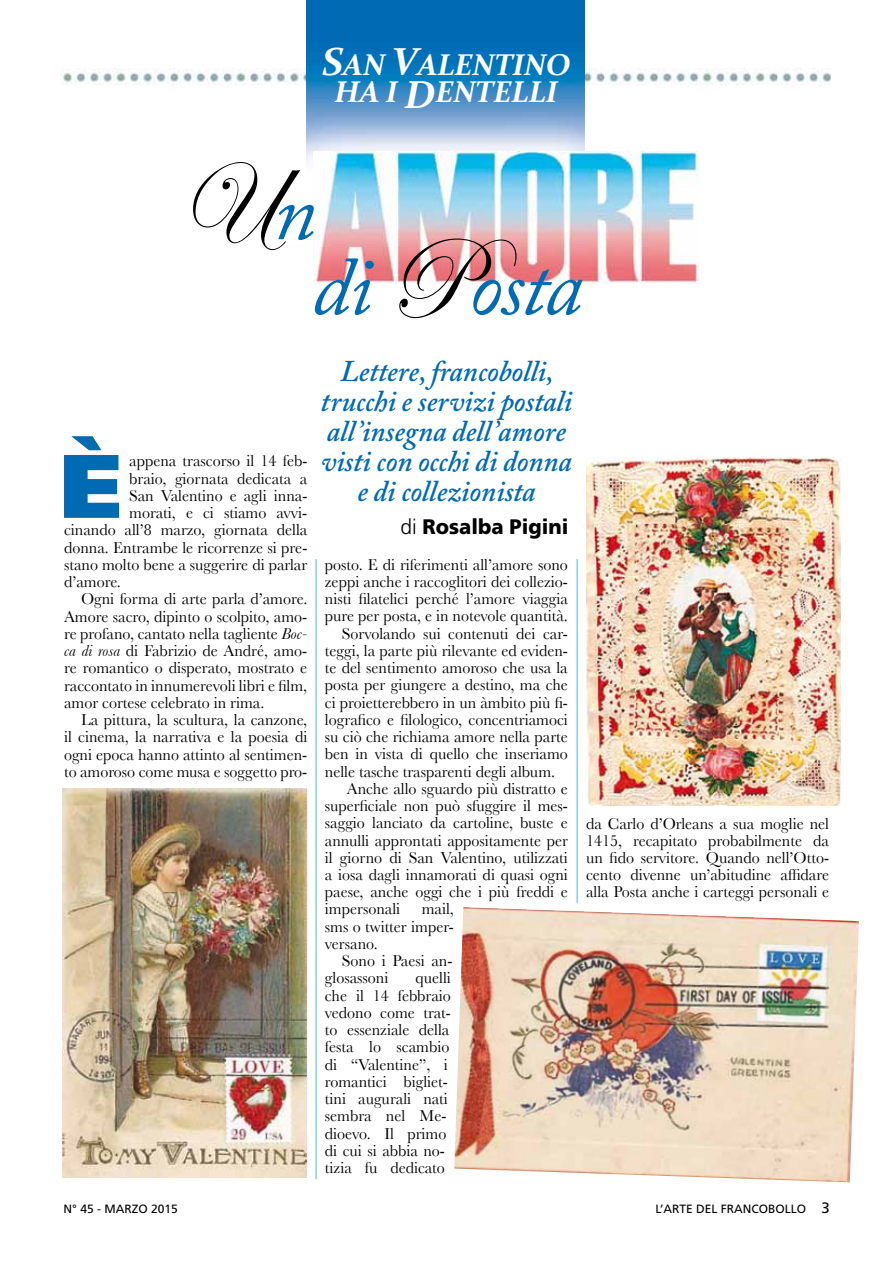
<style>
.page{position:relative;width:893px;height:1263px;background:#fff}
.page>*{position:absolute;margin:0;border:0;box-sizing:border-box;transform-origin:0 0}
.t1{font:117.15px "Edwardian Script ITC";color:#000;scale:.91 1}
.t2{font:900 90px "Frutiger";color:#006ab3}
.t3{font:italic 82.5px "Adobe Caslon Pro";letter-spacing:-.025em;color:#006ab3}
.t4{font:italic 600 30px/30px "Adobe Caslon Pro";color:#006ab3;text-align:center;scale:.95 1}
.t5{font:italic 700 30px/27px "Constantia";color:#fff;text-align:center}
.t6{font:900 21px "Frutiger";color:#000;scale:.95 1}
.t7{font:16.5px/17.2px "Baskerville";color:#000;text-align:justify}
.t8{font:12px "Frutiger";color:#000}
.s1{font-size:39px}
.s2{font-family:"Adobe Caslon Pro";font-style:italic;font-size:82.5px;color:#006ab3}
.s3{font-family:"Edwardian Script ITC";font-style:normal;font-size:117.15px;color:#000}
.s4{font-style:italic}
.s5{font-weight:300}
.s6{font-size:15px}
</style>
<div class="page">
<hr style="left:576px;top:129px;width:2px;height:1050px;background:#84d0f0">
<hr style="left:315px;top:129px;width:2px;height:1050px;background:#84d0f0">
<div style="left:538px;top:903px;width:80px;height:300px;background:#fff"></div>
<img style="left:60px;top:69px;width:770px;height:17px">
<div style="left:296px;top:100px;width:299px;height:458px;background:#fff"></div>
<img style="left:307px;top:0;width:278px;height:162px">
<img style="left:313px;top:152px;width:386px;height:131px">
<img style="left:62px;top:788px;width:245px;height:390px">
<img style="left:454px;top:907px;width:405px;height:275px">
<img style="left:586px;top:458px;width:255px;height:347px">
<h3 class="t5" style="left:322px;top:49px;width:250px"><span class="s1">S</span>AN <span class="s1">V</span>ALENTINO<br>HA I <span class="s1">D</span>ENTELLI</h3>
<h1 class="t1" style="left:178px;top:141px;width:154px">U<span class="s2">n</span></h1>
<h3 class="t3" style="left:312px;top:237px;width:272px">di <span class="s3">P</span>osta</h3>
<h2 class="t2" style="left:60px;top:431px;width:63px">È</h2>
<p class="t7" style="left:129px;top:452px;width:180px">appena trascorso il 14 feb-</p>
<p class="t7" style="left:129px;top:470px;width:180px">braio, giornata dedicata a</p>
<p class="t7" style="left:129px;top:487px;width:180px">San Valentino e agli inna-</p>
<p class="t7" style="left:129px;top:504px;width:180px">morati, e ci stiamo avvi-</p>
<p class="t7" style="left:64px;top:521px;width:245px">cinando all’8 marzo, giornata della</p>
<p class="t7" style="left:64px;top:538px;width:245px">donna. Entrambe le ricorrenze si pre-</p>
<p class="t7" style="left:64px;top:556px;width:245px">stano molto bene a suggerire di parlar</p>
<p class="t7" style="left:64px;top:573px;width:58px">d’amore.</p>
<p class="t7" style="left:81px;top:590px;width:228px">Ogni forma di arte parla d’amore.</p>
<p class="t7" style="left:64px;top:607px;width:245px">Amore sacro, dipinto o scolpito, amo-</p>
<p class="t7" style="left:64px;top:625px;width:245px">re profano, cantato nella tagliente <span class="s4">Boc-</span></p>
<p class="t7" style="left:64px;top:642px;width:245px"><span class="s4">ca di rosa</span> di Fabrizio de André, amo-</p>
<p class="t7" style="left:64px;top:659px;width:245px">re romantico o disperato, mostrato e</p>
<p class="t7" style="left:64px;top:676px;width:245px">raccontato in innumerevoli libri e film,</p>
<p class="t7" style="left:64px;top:694px;width:202px">amor cortese celebrato in rima.</p>
<p class="t7" style="left:81px;top:711px;width:228px">La pittura, la scultura, la canzone,</p>
<p class="t7" style="left:64px;top:728px;width:245px">il cinema, la narrativa e la poesia di</p>
<p class="t7" style="left:64px;top:745px;width:245px">ogni epoca hanno attinto al sentimen-</p>
<p class="t7" style="left:64px;top:763px;width:245px">to amoroso come musa e soggetto pro-</p>
<h3 class="t4" style="left:321px;top:356px;width:266px">Lettere, francobolli, trucchi e servizi postali all’insegna dell’amore visti con occhi di donna e di collezionista</h3>
<p class="t6" style="left:400px;top:514px;width:178px"><span class="s5">di</span> Rosalba Pigini</p>
<p class="t7" style="left:325px;top:555px;width:244px">posto. E di riferimenti all’amore sono</p>
<p class="t7" style="left:325px;top:573px;width:244px">zeppi anche i raccoglitori dei collezio-</p>
<p class="t7" style="left:325px;top:590px;width:244px">nisti filatelici perché l’amore viaggia</p>
<p class="t7" style="left:325px;top:607px;width:244px">pure per posta, e in notevole quantità.</p>
<p class="t7" style="left:342px;top:624px;width:228px">Sorvolando sui contenuti dei car-</p>
<p class="t7" style="left:325px;top:642px;width:244px">teggi, la parte più rilevante ed eviden-</p>
<p class="t7" style="left:325px;top:659px;width:244px">te del sentimento amoroso che usa la</p>
<p class="t7" style="left:325px;top:676px;width:244px">posta per giungere a destino, ma che</p>
<p class="t7" style="left:325px;top:693px;width:244px">ci proietterebbero in un àmbito più fi-</p>
<p class="t7" style="left:325px;top:711px;width:244px">lografico e filologico, concentriamoci</p>
<p class="t7" style="left:325px;top:728px;width:244px">su ciò che richiama amore nella parte</p>
<p class="t7" style="left:325px;top:745px;width:244px">ben in vista di quello che inseriamo</p>
<p class="t7" style="left:325px;top:762px;width:232px">nelle tasche trasparenti degli album.</p>
<p class="t7" style="left:347px;top:780px;width:222px">Anche allo sguardo più distratto e</p>
<p class="t7" style="left:325px;top:797px;width:244px">superficiale non può sfuggire il mes-</p>
<p class="t7" style="left:325px;top:814px;width:244px">saggio lanciato da cartoline, buste e</p>
<p class="t7" style="left:325px;top:831px;width:244px">annulli approntati appositamente per</p>
<p class="t7" style="left:325px;top:849px;width:244px">il giorno di San Valentino, utilizzati</p>
<p class="t7" style="left:325px;top:866px;width:245px">a iosa dagli innamorati di quasi ogni</p>
<p class="t7" style="left:325px;top:883px;width:244px">paese, anche oggi che i più freddi e</p>
<p class="t7" style="left:325px;top:900px;width:77px">impersonali</p>
<p class="t7" style="left:325px;top:900px;width:131px;text-indent:97px">mail, sms o twitter imper&shy;versano.</p>
<p class="t7" style="left:325px;top:952px;width:129px;text-indent:17px">Sono i Paesi an&shy;glosassoni</p>
<p class="t7" style="left:325px;top:969px;width:128px;text-align:left;text-indent:91px">quelli che il 14 febbraio vedono come trat&shy;to essenziale della festa lo scambio di “Valentine”, i romantici bigliet&shy;tini augurali nati sembra nel Me&shy;dioevo. Il primo di cui si abbia no&shy;tizia fu dedicato</p>
<p class="t7" style="left:586px;top:814px;width:244px">da Carlo d’Orleans a sua moglie nel 1415, recapitato probabilmente da un fido servitore. Quando nell’Otto&shy;cento divenne un’abitudine affidare alla Posta anche i carteggi personali e</p>
<p class="t8" style="left:64px;top:1201px;width:116px">N° 45 - MARZO 2015</p>
<p class="t8" style="left:655px;top:1202px;width:176px">L’ARTE DEL FRANCOBOLLO <span class="s6">3</span></p>
</div>
